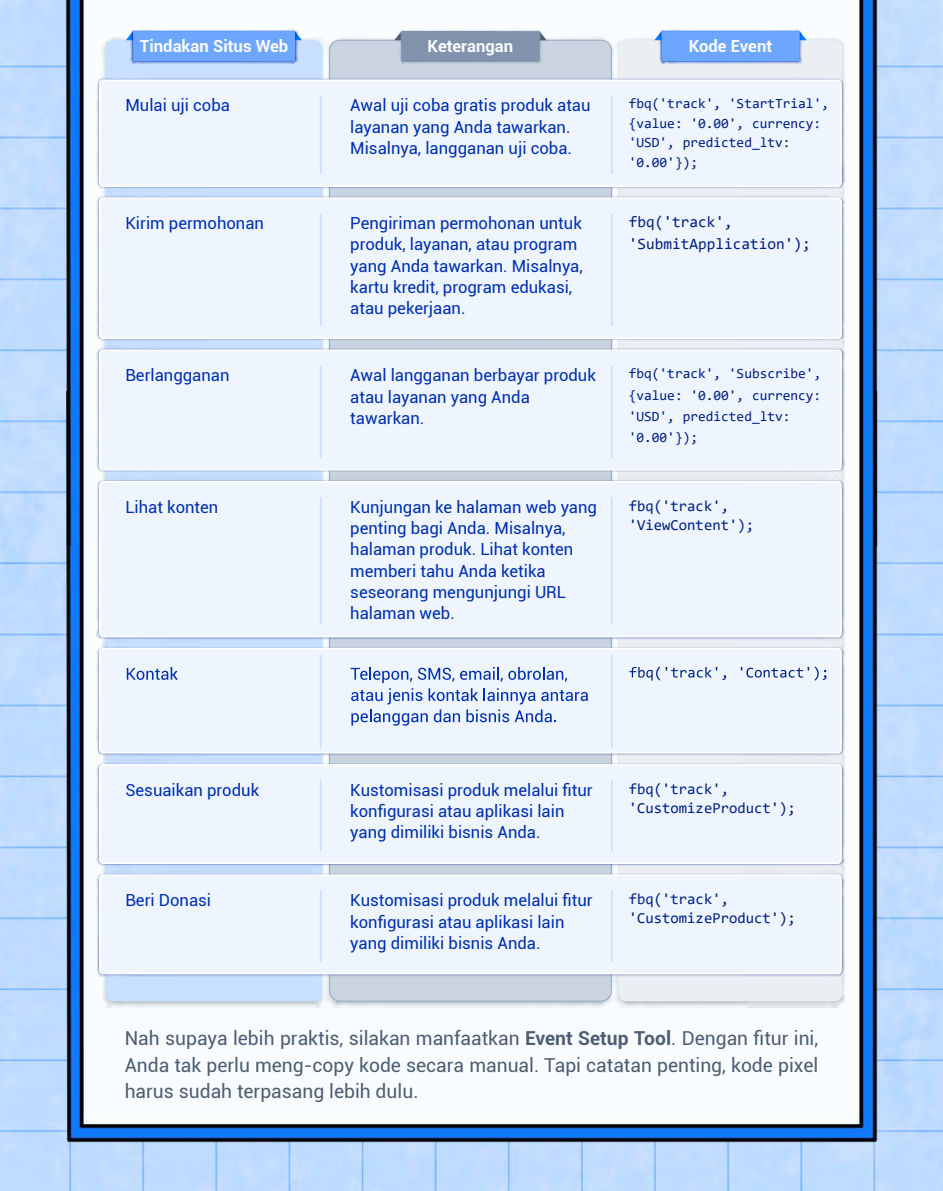
<style>
.page{position:relative;width:943px;height:1191px;background:#fff}
.page>*{position:absolute;margin:0;border:0;box-sizing:border-box;transform-origin:0 0}
.t1{font:19.25px/26.2px "Roboto";color:#4e5d72;text-align:justify}
.t2{font:16.62px/21.2px "Roboto";color:#002faf}
.t3{font:700 16.62px "Roboto";color:#fafbfd}
.t4{font:15.75px/21.2px "Consolas";color:#001f82}
.t5{font:15.22px/19.2px "Consolas";color:#001f82}
.t6{font:14px/19.4px "Consolas";color:#001f82}
.s1{font-weight:700}
</style>
<div class="page">
<img style="left:0;top:546px;width:943px;height:645px">
<img style="left:0;top:0;width:943px;height:546px">
<div style="left:329px;top:40px;width:282px;height:961px;background:#c9d4e0;border:1px solid #97a9bd;border-radius:10px"></div>
<div style="left:618px;top:40px;width:224px;height:961px;background:#ebeff4;border-radius:8px"></div>
<div style="left:105px;top:40px;width:217px;height:961px;background:#c9dfff;border-radius:8px"></div>
<svg style="left:394px;top:31px;width:5px;height:9px"></svg>
<svg style="left:542px;top:31px;width:4px;height:9px"></svg>
<img style="left:399px;top:29px;width:143px;height:35px">
<div style="left:401px;top:31px;width:138px;height:30px;background:#8092ac"></div>
<svg style="left:654px;top:31px;width:5px;height:9px"></svg>
<svg style="left:801px;top:31px;width:5px;height:9px"></svg>
<img style="left:659px;top:29px;width:142px;height:35px">
<div style="left:661px;top:31px;width:138px;height:30px;background:#6da6ff"></div>
<svg style="left:126px;top:31px;width:5px;height:9px"></svg>
<svg style="left:297px;top:31px;width:5px;height:9px"></svg>
<img style="left:131px;top:29px;width:166px;height:35px">
<div style="left:133px;top:31px;width:162px;height:30px;background:#6da6ff"></div>
<img style="left:97px;top:77px;width:747px;height:899px">
<div style="left:100px;top:80px;width:741px;height:106px;background:#eef5ff;border-radius:3px"></div>
<div style="left:99px;top:79px;width:742px;height:108px;border:2px solid #fff;border-radius:3px"></div>
<div style="left:100px;top:198px;width:741px;height:140px;background:#eef5ff;border-radius:3px"></div>
<div style="left:99px;top:197px;width:742px;height:142px;border:2px solid #fff;border-radius:3px"></div>
<div style="left:100px;top:350px;width:741px;height:120px;background:#eef5ff;border-radius:3px"></div>
<div style="left:99px;top:349px;width:742px;height:121px;border:2px solid #fff;border-radius:3px"></div>
<div style="left:100px;top:482px;width:741px;height:154px;background:#eef5ff;border-radius:3px"></div>
<div style="left:99px;top:481px;width:742px;height:156px;border:2px solid #fff;border-radius:3px"></div>
<div style="left:100px;top:765px;width:741px;height:98px;background:#eef5ff;border-radius:3px"></div>
<div style="left:99px;top:764px;width:742px;height:100px;border:2px solid #fff;border-radius:3px"></div>
<div style="left:100px;top:875px;width:741px;height:98px;background:#eef5ff;border-radius:3px"></div>
<div style="left:99px;top:874px;width:742px;height:100px;border:2px solid #fff;border-radius:3px"></div>
<div style="left:100px;top:648px;width:741px;height:105px;background:#eef5ff;border-radius:3px"></div>
<div style="left:99px;top:648px;width:742px;height:105px;border:2px solid #fff;border-radius:3px"></div>
<svg style="left:127px;top:667px;width:51px;height:13px"></svg>
<svg style="left:350px;top:667px;width:238px;height:58px"></svg>
<svg style="left:629px;top:666px;width:97px;height:14px"></svg>
<svg style="left:740px;top:666px;width:86px;height:14px"></svg>
<hr style="left:320px;top:96px;width:1px;height:77px;background:#c9dfff">
<hr style="left:320px;top:214px;width:1px;height:111px;background:#c9dfff">
<hr style="left:320px;top:366px;width:1px;height:91px;background:#c9dfff">
<hr style="left:320px;top:497px;width:1px;height:127px;background:#c9dfff">
<hr style="left:320px;top:780px;width:1px;height:70px;background:#c9dfff">
<hr style="left:320px;top:891px;width:1px;height:69px;background:#c9dfff">
<hr style="left:320px;top:655px;width:1px;height:92px;background:#c9dfff">
<hr style="left:611px;top:96px;width:1px;height:77px;background:#c9dfff">
<hr style="left:611px;top:214px;width:1px;height:111px;background:#c9dfff">
<hr style="left:611px;top:366px;width:1px;height:91px;background:#c9dfff">
<hr style="left:611px;top:497px;width:1px;height:127px;background:#c9dfff">
<hr style="left:611px;top:780px;width:1px;height:70px;background:#c9dfff">
<hr style="left:611px;top:891px;width:1px;height:69px;background:#c9dfff">
<hr style="left:611px;top:655px;width:1px;height:92px;background:#c9dfff">
<p class="t3" style="left:140px;top:34px;width:150px">Tindakan Situs Web</p>
<p class="t3" style="left:427px;top:34px;width:87px">Keterangan</p>
<p class="t3" style="left:688px;top:34px;width:85px">Kode Event</p>
<p class="t2" style="left:125px;top:94px;width:106px">Mulai uji coba</p>
<p class="t2" style="left:350px;top:94px;width:242px">Awal uji coba gratis produk atau layanan yang Anda tawarkan.<br>Misalnya, langganan uji coba.</p>
<p class="t6" style="left:628px;top:94px;width:202px">fbq('track', 'StartTrial', {value: '0.00', currency: 'USD', predicted_ltv: '0.00'});</p>
<p class="t2" style="left:125px;top:212px;width:140px">Kirim permohonan</p>
<p class="t2" style="left:350px;top:212px;width:234px">Pengiriman permohonan untuk produk, layanan, atau program yang Anda tawarkan. Misalnya, kartu kredit, program edukasi, atau pekerjaan.</p>
<p class="t4" style="left:628px;top:211px;width:183px">fbq('track', 'SubmitApplication');</p>
<p class="t2" style="left:125px;top:364px;width:106px">Berlangganan</p>
<p class="t2" style="left:350px;top:364px;width:247px">Awal langganan berbayar produk atau layanan yang Anda tawarkan.</p>
<p class="t6" style="left:628px;top:363px;width:194px;line-height:21.2px">fbq('track', 'Subscribe', {value: '0.00', currency: 'USD', predicted_ltv: '0.00'});</p>
<p class="t2" style="left:125px;top:496px;width:95px">Lihat konten</p>
<p class="t2" style="left:350px;top:496px;width:248px">Kunjungan ke halaman web yang penting bagi Anda. Misalnya, halaman produk. Lihat konten memberi tahu Anda ketika seseorang mengunjungi URL halaman web.</p>
<p class="t5" style="left:628px;top:495px;width:127px">fbq('track', 'ViewContent');</p>
<p class="t2" style="left:125px;top:779px;width:135px">Sesuaikan produk</p>
<p class="t2" style="left:350px;top:779px;width:244px">Kustomisasi produk melalui fitur konfigurasi atau aplikasi lain yang dimiliki bisnis Anda.</p>
<p class="t5" style="left:628px;top:778px;width:169px">fbq('track', 'CustomizeProduct');</p>
<p class="t2" style="left:125px;top:889px;width:87px">Beri Donasi</p>
<p class="t2" style="left:350px;top:889px;width:244px">Kustomisasi produk melalui fitur konfigurasi atau aplikasi lain yang dimiliki bisnis Anda.</p>
<p class="t5" style="left:628px;top:889px;width:169px">fbq('track', 'CustomizeProduct');</p>
<p class="t1" style="left:125px;top:1024px;width:695px">Nah supaya lebih praktis, silakan manfaatkan <span class="s1">Event Setup Tool</span>. Dengan fitur ini, Anda tak perlu meng-copy kode secara manual. Tapi catatan penting, kode pixel harus sudah terpasang lebih dulu.</p>
</div>
